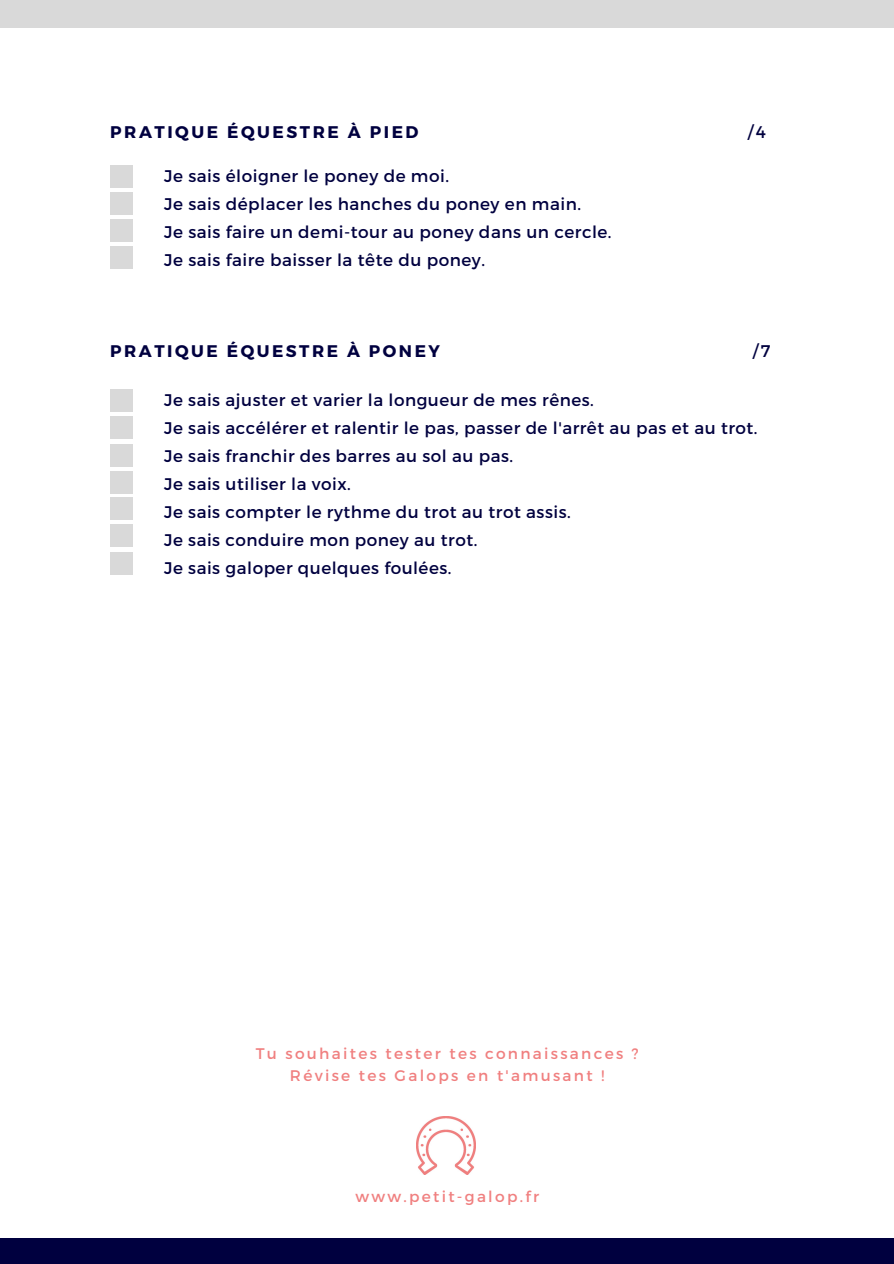
<style>
.page{position:relative;width:894px;height:1264px;background:#fff}
.page>*{position:absolute;margin:0;border:0;box-sizing:border-box;transform-origin:0 0}
.t1{font:16.8px "Montserrat";letter-spacing:.03em;color:#00003f}
.t2{font:700 16.8px "Montserrat";letter-spacing:.15em;color:#00003f}
.t3{font:15.3px "Montserrat";letter-spacing:.15em;color:#f08080}
</style>
<div class="page">
<img style="left:416px;top:1116px;width:59px;height:58px">
<div style="left:0;top:0;width:893px;height:27px;background:#d9d9d9"></div>
<div style="left:0;top:1237px;width:893px;height:26px;background:#00003f"></div>
<div style="left:110px;top:165px;width:23px;height:23px;background:#d9d9d9"></div>
<div style="left:110px;top:192px;width:23px;height:23px;background:#d9d9d9"></div>
<div style="left:110px;top:219px;width:23px;height:23px;background:#d9d9d9"></div>
<div style="left:110px;top:246px;width:23px;height:22px;background:#d9d9d9"></div>
<div style="left:110px;top:389px;width:23px;height:23px;background:#d9d9d9"></div>
<div style="left:110px;top:416px;width:23px;height:22px;background:#d9d9d9"></div>
<div style="left:110px;top:444px;width:23px;height:23px;background:#d9d9d9"></div>
<div style="left:110px;top:471px;width:23px;height:22px;background:#d9d9d9"></div>
<div style="left:110px;top:497px;width:23px;height:23px;background:#d9d9d9"></div>
<div style="left:110px;top:524px;width:23px;height:23px;background:#d9d9d9"></div>
<div style="left:110px;top:552px;width:23px;height:22px;background:#d9d9d9"></div>
<p class="t2" style="left:110px;top:121px;width:309px">PRATIQUE ÉQUESTRE À PIED</p>
<p class="t1" style="left:164px;top:165px;width:286px">Je sais éloigner le poney de moi.</p>
<p class="t1" style="left:164px;top:193px;width:418px">Je sais déplacer les hanches du poney en main.</p>
<p class="t1" style="left:164px;top:221px;width:449px">Je sais faire un demi-tour au poney dans un cercle.</p>
<p class="t1" style="left:164px;top:249px;width:322px">Je sais faire baisser la tête du poney.</p>
<p class="t2" style="left:110px;top:340px;width:331px">PRATIQUE ÉQUESTRE À PONEY</p>
<p class="t1" style="left:747px;top:121px;width:20px">/4</p>
<p class="t1" style="left:752px;top:340px;width:19px">/7</p>
<p class="t1" style="left:164px;top:388px;width:431px">Je sais ajuster et varier la longueur de mes rênes.</p>
<p class="t1" style="left:164px;top:417px;width:594px">Je sais accélérer et ralentir le pas, passer de l'arrêt au pas et au trot.</p>
<p class="t1" style="left:164px;top:445px;width:350px">Je sais franchir des barres au sol au pas.</p>
<p class="t1" style="left:164px;top:473px;width:188px">Je sais utiliser la voix.</p>
<p class="t1" style="left:164px;top:501px;width:408px">Je sais compter le rythme du trot au trot assis.</p>
<p class="t1" style="left:164px;top:529px;width:314px">Je sais conduire mon poney au trot.</p>
<p class="t1" style="left:164px;top:557px;width:289px">Je sais galoper quelques foulées.</p>
<p class="t3" style="left:256px;top:1043px;width:384px">Tu souhaites tester tes connaissances ?</p>
<p class="t3" style="left:290px;top:1065px;width:316px">Révise tes Galops en t'amusant !</p>
<p class="t3" style="left:355px;top:1186px;width:185px">www.petit-galop.fr</p>
</div>
